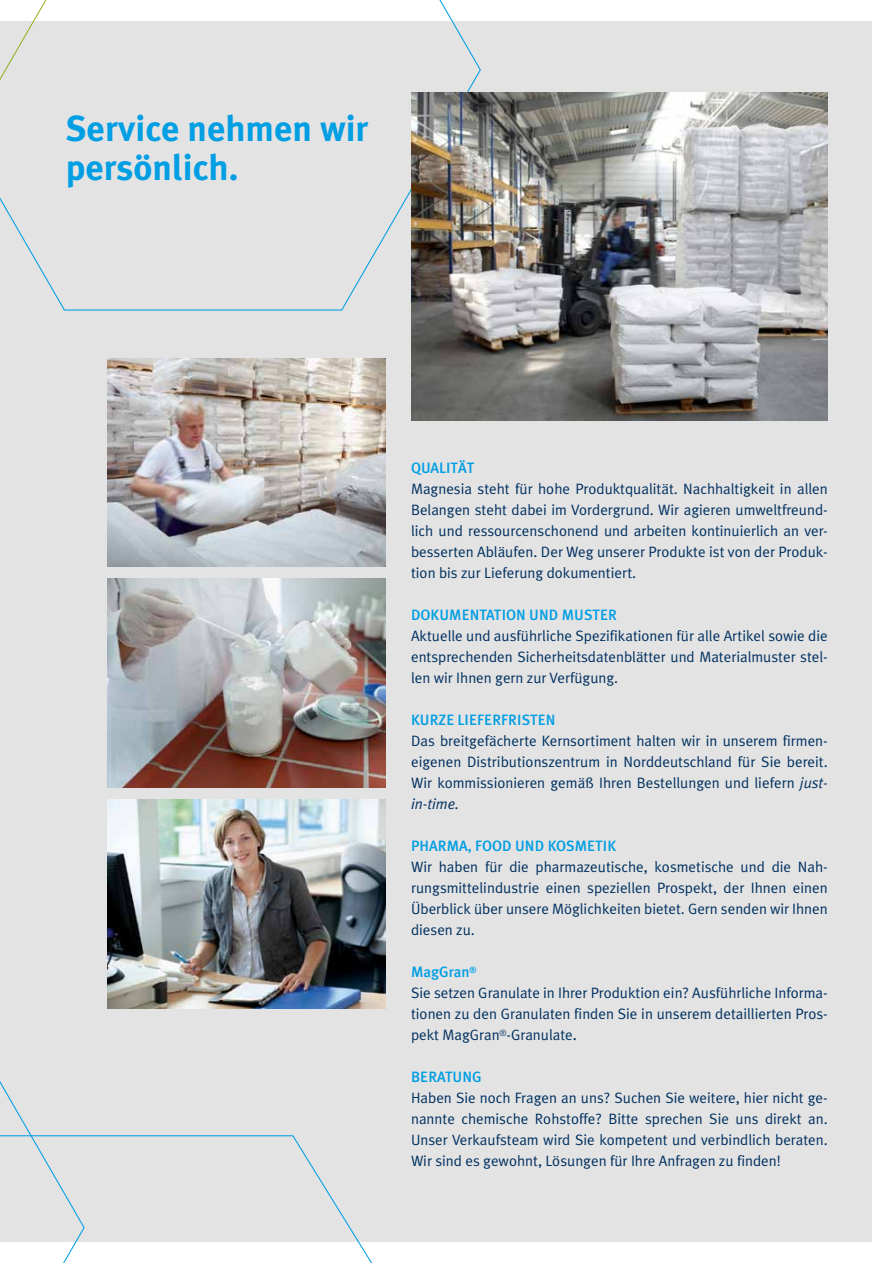
<style>
.page{position:relative;width:893px;height:1263px;background:#fff}
.page>*{position:absolute;margin:0;border:0;box-sizing:border-box;transform-origin:0 0}
.t1{font:700 36px/39px "Meta Plus";color:#009ee3}
.t2{font:15px/21px "Meta Plus Normal";color:#003060;text-align:justify}
.t3{font:500 15px "Meta Plus";color:#009ee3}
.s1{font-style:italic}
.s2{font-family:"Meta Plus"}
</style>
<div class="page">
<div style="left:0;top:21px;width:872px;height:1221px;background:#e3e3e3"></div>
<img style="left:108px;top:358px;width:278px;height:209px">
<svg style="left:0;top:1081px;width:31px;height:53px"></svg>
<svg style="left:0;top:1134px;width:372px;height:129px"></svg>
<img style="left:108px;top:579px;width:278px;height:208px">
<img style="left:108px;top:799px;width:278px;height:209px">
<svg style="left:0;top:0;width:481px;height:311px"></svg>
<img style="left:411px;top:92px;width:417px;height:328px">
<h1 class="t1" style="left:66px;top:108px;width:304px">Service nehmen wir persönlich.</h1>
<p class="t3" style="left:411px;top:459px;width:65px">QUALITÄT</p>
<p class="t2" style="left:411px;top:478px;width:418px">Magnesia steht für hohe Produktqualität. Nachhaltigkeit in allen Belangen steht dabei im Vordergrund. Wir agieren umweltfreund&shy;lich und ressourcenschonend und arbeiten kontinuierlich an ver&shy;besserten Abläufen. Der Weg unserer Produkte ist von der Produk&shy;tion bis zur Lieferung dokumentiert.</p>
<p class="t3" style="left:411px;top:606px;width:208px">DOKUMENTATION UND MUSTER</p>
<p class="t2" style="left:411px;top:625px;width:418px">Aktuelle und ausführliche Spezifikationen für alle Artikel sowie die entsprechenden Sicherheitsdatenblätter und Materialmuster stel&shy;len wir Ihnen gern zur Verfügung.</p>
<p class="t3" style="left:411px;top:711px;width:146px">KURZE LIEFERFRISTEN</p>
<p class="t2" style="left:411px;top:730px;width:418px">Das breitgefächerte Kernsortiment halten wir in unserem firmen&shy;eigenen Distributionszentrum in Norddeutschland für Sie bereit.<br>Wir kommissionieren gemäß Ihren Bestellungen und liefern <span class="s1">just&shy;in-time.</span></p>
<p class="t3" style="left:411px;top:837px;width:207px">PHARMA, FOOD UND KOSMETIK</p>
<p class="t2" style="left:411px;top:856px;width:418px">Wir haben für die pharmazeutische, kosmetische und die Nah&shy;rungsmittelindustrie einen speziellen Prospekt, der Ihnen einen Überblick über unsere Möglichkeiten bietet. Gern senden wir Ihnen diesen zu.</p>
<p class="t3" style="left:411px;top:963px;width:67px">MAGGRAN<sup>®</sup></p>
<p class="t2" style="left:411px;top:982px;width:418px">Sie setzen Granulate in Ihrer Produktion ein? Ausführliche Informa&shy;tionen zu den Granulaten finden Sie in unserem detaillierten Pros&shy;pekt MagGran<sup>®</sup>-Granulate<span class="s2">.</span></p>
<p class="t3" style="left:411px;top:1068px;width:70px">BERATUNG</p>
<p class="t2" style="left:411px;top:1087px;width:418px">Haben Sie noch Fragen an uns? Suchen Sie weitere, hier nicht ge&shy;nannte chemische Rohstoffe? Bitte sprechen Sie uns direkt an.<br>Unser Verkaufsteam wird Sie kompetent und verbindlich beraten.<br>Wir sind es gewohnt, Lösungen für Ihre Anfragen zu finden!</p>
</div>
